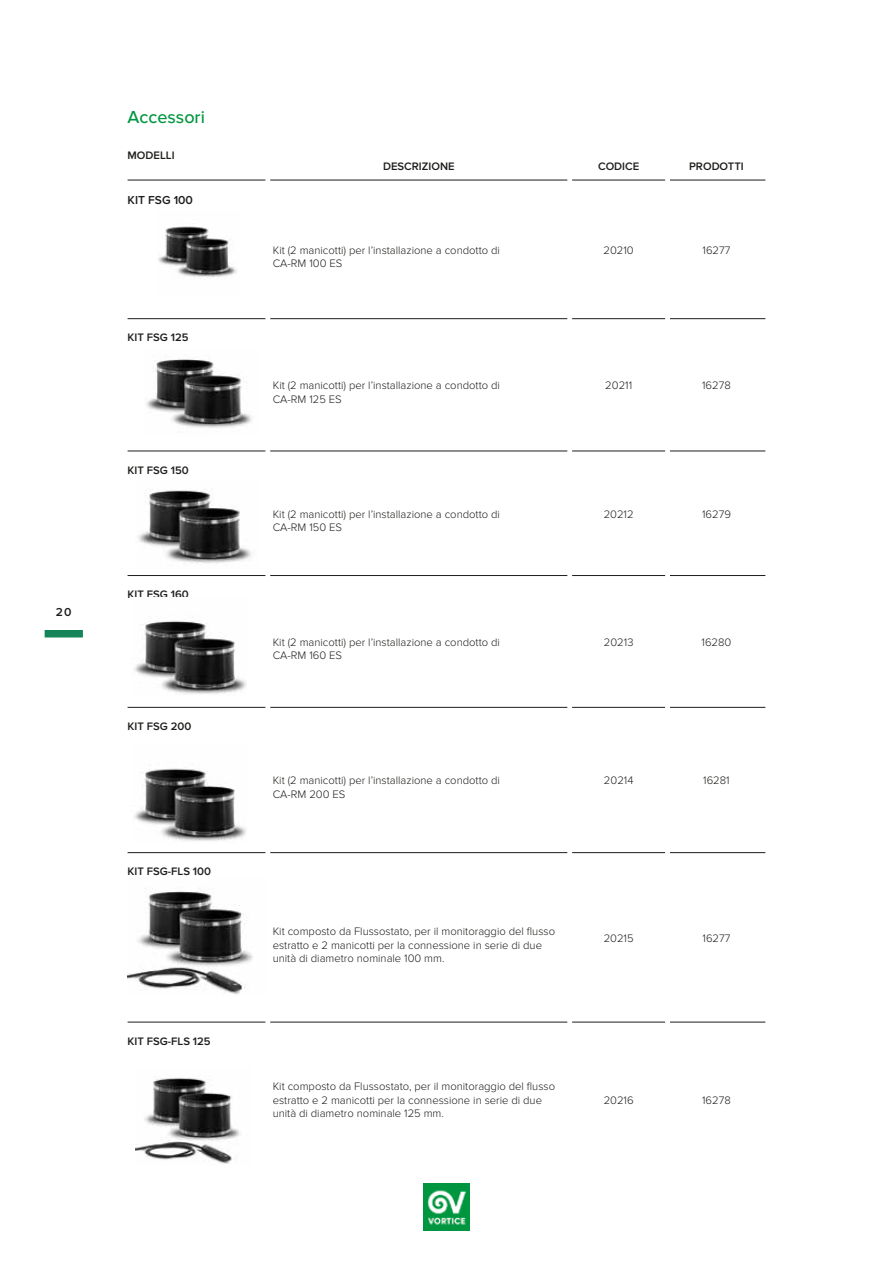
<style>
.page{position:relative;width:893px;height:1263px;background:#fff}
.page>*{position:absolute;margin:0;border:0;box-sizing:border-box;transform-origin:0 0}
.t1{font:500 18px "Proxima Nova";color:#009641}
.t2{font:600 12px "Proxima Nova";color:#1d1d1b}
.t3{font:300 11.25px/13.5px "Proxima Nova";color:#1d1d1b}
.t4{font:600 11.25px "Proxima Nova";color:#1d1d1b}
</style>
<div class="page">
<div style="left:45px;top:630px;width:38px;height:7px;background:#158459"></div>
<img style="left:423px;top:1184px;width:47px;height:46px">
<hr style="left:128px;top:180px;width:138px;height:1px;background:#1d1d1b">
<hr style="left:270px;top:180px;width:298px;height:1px;background:#1d1d1b">
<hr style="left:572px;top:180px;width:93px;height:1px;background:#1d1d1b">
<hr style="left:670px;top:180px;width:95px;height:1px;background:#1d1d1b">
<hr style="left:128px;top:318px;width:138px;height:1px;background:#1d1d1b">
<hr style="left:270px;top:318px;width:298px;height:1px;background:#1d1d1b">
<hr style="left:572px;top:318px;width:93px;height:1px;background:#1d1d1b">
<hr style="left:670px;top:318px;width:95px;height:1px;background:#1d1d1b">
<hr style="left:128px;top:451px;width:138px;height:1px;background:#1d1d1b">
<hr style="left:270px;top:451px;width:298px;height:1px;background:#1d1d1b">
<hr style="left:572px;top:451px;width:93px;height:1px;background:#1d1d1b">
<hr style="left:670px;top:451px;width:95px;height:1px;background:#1d1d1b">
<hr style="left:128px;top:575px;width:138px;height:1px;background:#1d1d1b">
<hr style="left:270px;top:575px;width:298px;height:1px;background:#1d1d1b">
<hr style="left:572px;top:575px;width:93px;height:1px;background:#1d1d1b">
<hr style="left:670px;top:575px;width:95px;height:1px;background:#1d1d1b">
<hr style="left:128px;top:707px;width:138px;height:1px;background:#1d1d1b">
<hr style="left:270px;top:707px;width:298px;height:1px;background:#1d1d1b">
<hr style="left:572px;top:707px;width:93px;height:1px;background:#1d1d1b">
<hr style="left:670px;top:707px;width:95px;height:1px;background:#1d1d1b">
<hr style="left:128px;top:852px;width:138px;height:1px;background:#1d1d1b">
<hr style="left:270px;top:852px;width:298px;height:1px;background:#1d1d1b">
<hr style="left:572px;top:852px;width:93px;height:1px;background:#1d1d1b">
<hr style="left:670px;top:852px;width:95px;height:1px;background:#1d1d1b">
<hr style="left:128px;top:1022px;width:138px;height:1px;background:#1d1d1b">
<hr style="left:270px;top:1022px;width:298px;height:1px;background:#1d1d1b">
<hr style="left:572px;top:1022px;width:93px;height:1px;background:#1d1d1b">
<hr style="left:670px;top:1022px;width:95px;height:1px;background:#1d1d1b">
<img style="left:158px;top:226px;width:79px;height:52px">
<img style="left:146px;top:357px;width:106px;height:71px">
<img style="left:138px;top:489px;width:113px;height:74px">
<img style="left:134px;top:620px;width:112px;height:74px">
<img style="left:128px;top:888px;width:125px;height:107px">
<img style="left:135px;top:1077px;width:105px;height:87px">
<img style="left:134px;top:768px;width:112px;height:73px">
<p class="t2" style="left:56px;top:605px;width:17px">20</p>
<h1 class="t1" style="left:128px;top:107px;width:79px">Accessori</h1>
<p class="t4" style="left:128px;top:149px;width:49px">MODELLI</p>
<p class="t2" style="left:128px;top:193px;width:67px">KIT FSG 100</p>
<p class="t4" style="left:128px;top:331px;width:62px">KIT FSG 125</p>
<p class="t4" style="left:128px;top:463px;width:63px">KIT FSG 150</p>
<p class="t4" style="left:128px;top:588px;width:63px">KIT FSG 160</p>
<p class="t4" style="left:128px;top:720px;width:65px">KIT FSG 200</p>
<p class="t4" style="left:128px;top:865px;width:85px">KIT FSG-FLS 100</p>
<p class="t4" style="left:128px;top:1034px;width:85px">KIT FSG-FLS 125</p>
<p class="t4" style="left:383px;top:159px;width:73px">DESCRIZIONE</p>
<p class="t4" style="left:598px;top:159px;width:43px">CODICE</p>
<p class="t4" style="left:689px;top:159px;width:56px">PRODOTTI</p>
<p class="t3" style="left:273px;top:244px;width:229px">Kit (2 manicotti) per l’installazione a condotto di<br>CA-RM 100 ES</p>
<p class="t3" style="left:604px;top:244px;width:32px">20210</p>
<p class="t3" style="left:703px;top:244px;width:29px">16277</p>
<p class="t3" style="left:273px;top:379px;width:229px">Kit (2 manicotti) per l’installazione a condotto di<br>CA-RM 125 ES</p>
<p class="t3" style="left:605px;top:379px;width:28px">20211</p>
<p class="t3" style="left:702px;top:379px;width:30px">16278</p>
<p class="t3" style="left:273px;top:507px;width:229px">Kit (2 manicotti) per l’installazione a condotto di<br>CA-RM 150 ES</p>
<p class="t3" style="left:604px;top:507px;width:31px">20212</p>
<p class="t3" style="left:702px;top:507px;width:30px">16279</p>
<p class="t3" style="left:273px;top:636px;width:229px">Kit (2 manicotti) per l’installazione a condotto di<br>CA-RM 160 ES</p>
<p class="t3" style="left:604px;top:636px;width:31px">20213</p>
<p class="t3" style="left:702px;top:636px;width:31px">16280</p>
<p class="t3" style="left:273px;top:774px;width:229px">Kit (2 manicotti) per l’installazione a condotto di<br>CA-RM 200 ES</p>
<p class="t3" style="left:604px;top:774px;width:31px">20214</p>
<p class="t3" style="left:703px;top:774px;width:28px">16281</p>
<p class="t3" style="left:273px;top:925px;width:284px">Kit composto da Flussostato, per il monitoraggio del flusso estratto e 2 manicotti per la connessione in serie di due unità di diametro nominale 100 mm.</p>
<p class="t3" style="left:604px;top:932px;width:31px">20215</p>
<p class="t3" style="left:702px;top:932px;width:29px">16277</p>
<p class="t3" style="left:273px;top:1080px;width:284px">Kit composto da Flussostato, per il monitoraggio del flusso estratto e 2 manicotti per la connessione in serie di due unità di diametro nominale 125 mm.</p>
<p class="t3" style="left:604px;top:1093px;width:31px">20216</p>
<p class="t3" style="left:702px;top:1093px;width:30px">16278</p>
</div>
